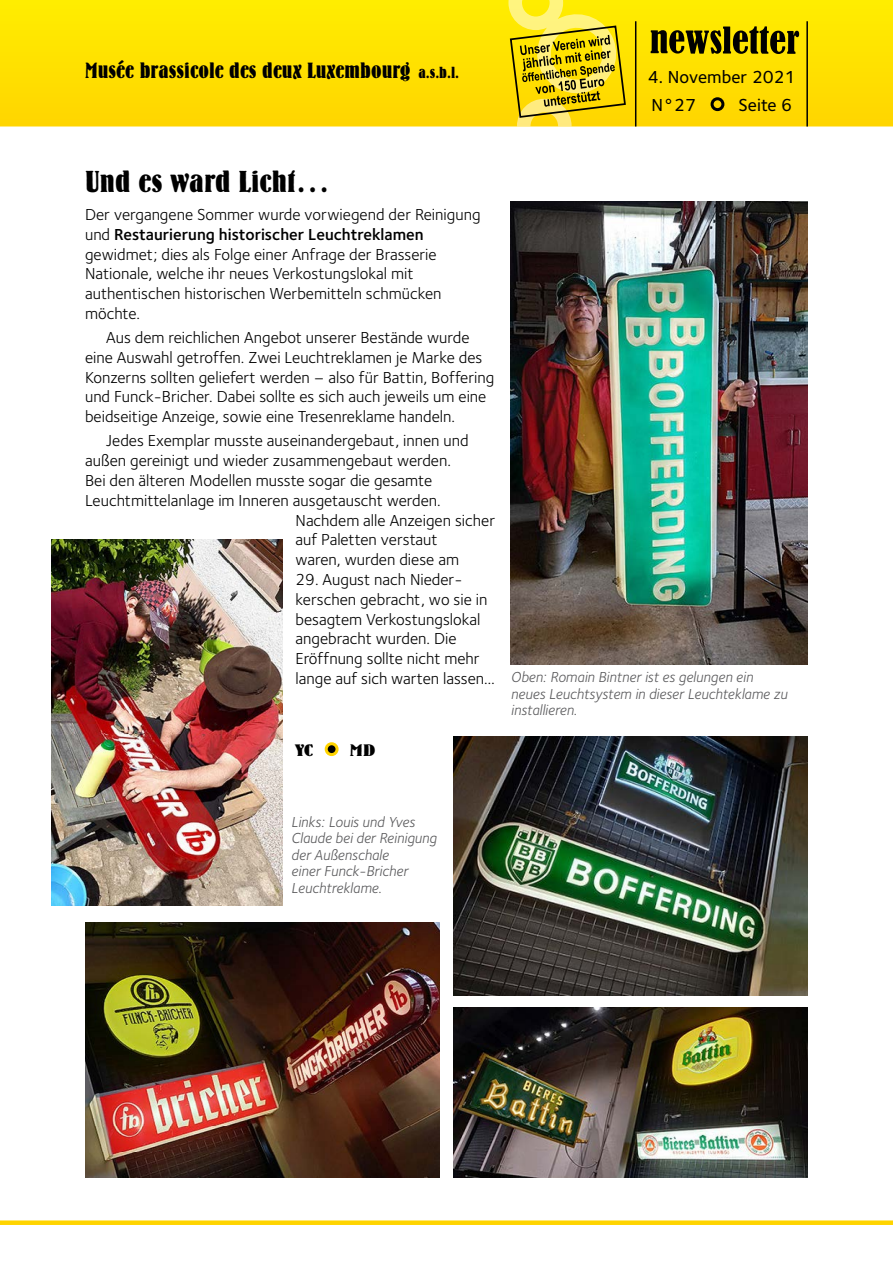
<style>
.page{position:relative;width:893px;height:1263px;background:#fff}
.page>*{position:absolute;margin:0;border:0;box-sizing:border-box;transform-origin:0 0}
.t1{font:30px "Bernhard Bold Condensed BT";color:#000;scale:1.15 1}
.t2{font:21.75px "Bernhard Bold Condensed BT";color:#000;scale:1.1 1}
.t3{font:18px/28.5px "Foundry Sterling Medium CE";color:#000}
.t4{font:16.5px/19.8px "Foundry Sterling Book CE";color:#000}
.t5{font:16.5px "Foundry Sterling Demi CE";color:#000}
.t6{font:16.5px "Bernhard Bold Condensed BT";color:#000;scale:1.5 1}
.t7{font:15px/16.5px "Foundry Sterling Book Italic CE";color:#58585a}
.s1{font-size:15.75px;color:#ffd400}
.s2{font-family:"Foundry Sterling Book CE"}
</style>
<div class="page">
<svg style="left:0;top:0;width:893px;height:126px;background:#fee000"></svg>
<svg style="left:651px;top:26px;width:148px;height:28px;background:#7d7000"></svg>
<div style="left:712px;top:99px;width:11px;height:11px;background:#ffd400;border-radius:50%"></div>
<div style="left:711px;top:97px;width:13px;height:14px;border:3px solid #000;border-radius:50%"></div>
<div style="left:0;top:1220px;width:893px;height:5px;background:#ffd400"></div>
<hr style="left:806px;top:21px;width:2px;height:105px;background:#000">
<svg style="left:508px;top:0;width:129px;height:126px;background:#dbc41e"></svg>
<div style="left:326px;top:744px;width:11px;height:10px;background:#000;border-radius:50%"></div>
<div style="left:325px;top:742px;width:14px;height:14px;border:3px solid #ffd400;border-radius:50%"></div>
<img style="left:51px;top:540px;width:232px;height:365px">
<img style="left:511px;top:202px;width:297px;height:463px">
<img style="left:453px;top:1007px;width:355px;height:171px">
<img style="left:453px;top:736px;width:355px;height:259px">
<img style="left:85px;top:923px;width:355px;height:255px">
<h2 class="t2" style="left:85px;top:58px;width:342px">Musée brassicole des deux Luxembourg <span class="s1">a.s.b.l.</span></h2>
<p class="t3" style="left:648px;top:63px;width:150px">4. November 2021<br>N°27</p>
<p class="t3" style="left:738px;top:91px;width:55px">Seite 6</p>
<h1 class="t1" style="left:85px;top:163px;width:215px">Und es ward Licht…</h1>
<p class="t4" style="left:85px;top:205px;width:397px">Der vergangene Sommer wurde vorwiegend der Reinigung</p>
<p class="t5" style="left:85px;top:224px;width:340px"><span class="s2">und</span> Restaurierung historischer Leuchtreklamen</p>
<p class="t4" style="left:85px;top:244px;width:358px">gewidmet; dies als Folge einer Anfrage der Brasserie Nationale, welche ihr neues Verkostungslokal mit authentischen historischen Werbemitteln schmücken möchte.</p>
<p class="t4" style="left:85px;top:328px;width:411px;text-indent:21px">Aus dem reichlichen Angebot unserer Bestände wurde eine Auswahl getroffen. Zwei Leuchtreklamen je Marke des Konzerns sollten geliefert werden – also für Battin, Boffering und Funck-Bricher. Dabei sollte es sich auch jeweils um eine beidseitige Anzeige, sowie eine Tresenreklame handeln.</p>
<p class="t4" style="left:106px;top:431px;width:364px">Jedes Exemplar musste auseinandergebaut, innen und</p>
<p class="t4" style="left:85px;top:451px;width:367px">außen gereinigt und wieder zusammengebaut werden.</p>
<p class="t4" style="left:85px;top:471px;width:349px">Bei den älteren Modellen musste sogar die gesamte</p>
<p class="t4" style="left:85px;top:490px;width:357px">Leuchtmittelanlage im Inneren ausgetauscht werden.</p>
<p class="t4" style="left:296px;top:510px;width:201px">Nachdem alle Anzeigen sicher</p>
<p class="t4" style="left:296px;top:530px;width:144px">auf Paletten verstaut</p>
<p class="t4" style="left:296px;top:550px;width:165px">waren, wurden diese am</p>
<p class="t4" style="left:296px;top:570px;width:201px">29. August nach Nieder&shy;kerschen gebracht, wo sie in besagtem Verkostungslokal angebracht wurden. Die<br>Eröffnung sollte nicht mehr lange auf sich warten lassen…</p>
<p class="t6" style="left:296px;top:740px;width:13px">YC</p>
<p class="t6" style="left:350px;top:740px;width:19px">MD</p>
<p class="t7" style="left:511px;top:669px;width:278px">Oben: Romain Bintner ist es gelungen ein neues Leuchtsystem in dieser Leuchteklame zu installieren.</p>
<p class="t7" style="left:291px;top:813px;width:147px">Links: Louis und Yves<br>Claude bei der Reinigung der Außenschale<br>einer Funck-Bricher<br>Leuchtreklame.</p>
</div>
